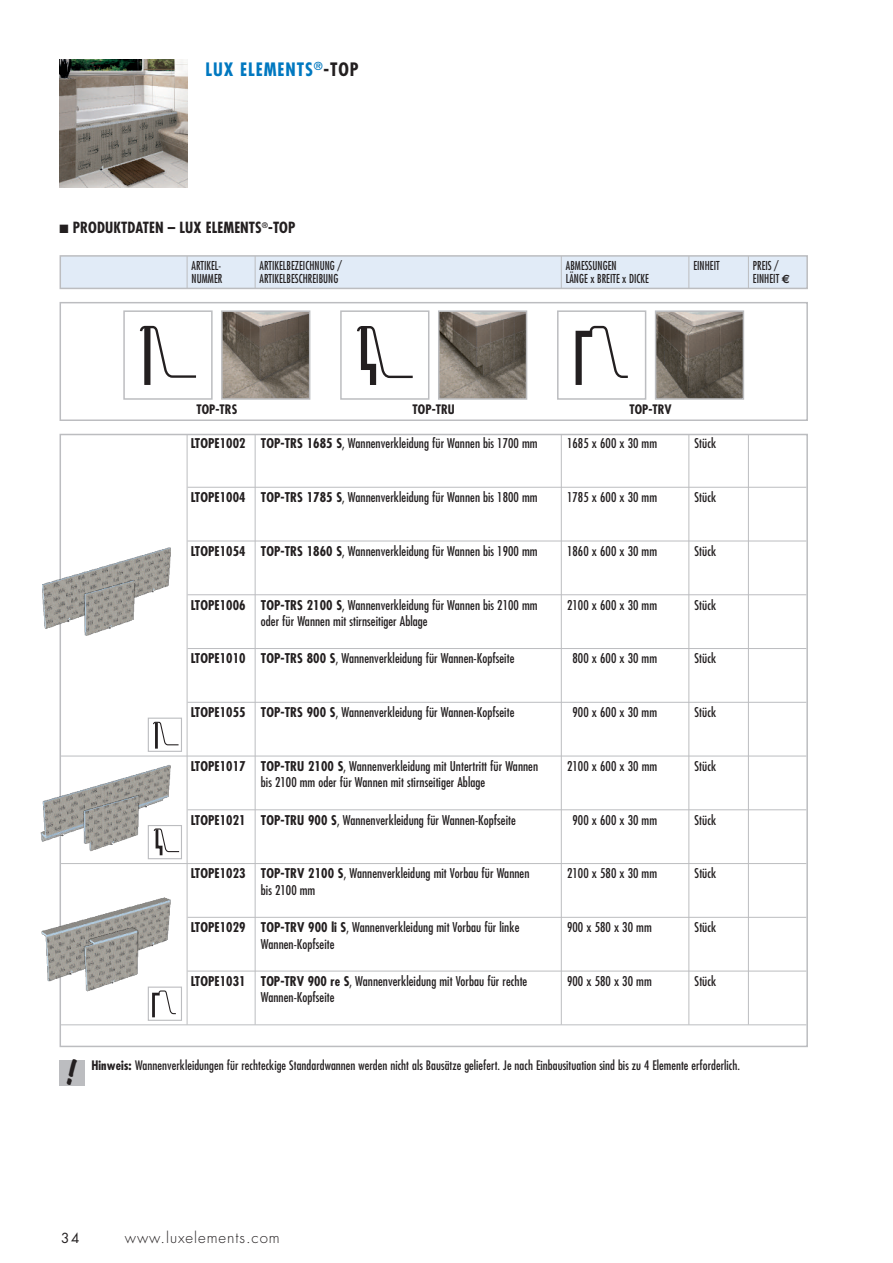
<style>
.page{position:relative;width:893px;height:1263px;background:#fff}
.page>*{position:absolute;margin:0;border:0;box-sizing:border-box;transform-origin:0 0}
.t1{font:700 condensed 18px "Futura";letter-spacing:.05em;color:#0078c0}
.t2{font:700 condensed 15px "Futura";letter-spacing:.005em;color:#231f20}
.t3{font:300 15px "Futura";letter-spacing:.06em;color:#231f20}
.t4{font:13.5px "Futura";color:#231f20}
.t5{font:condensed 13.2px "Futura";letter-spacing:.005em;color:#231f20}
.t6{font:condensed 12.75px "Futura";letter-spacing:.005em;color:#231f20}
.t7{font:700 condensed 12.75px "Futura";letter-spacing:.005em;color:#231f20}
.t8{font:condensed 12px "Futura";letter-spacing:.005em;color:#231f20;scale:.9 1}
.s1{color:#231f20}
.s2{font-family:"Euro Sans";font-weight:700;font-stretch:normal}
.s3{font-weight:700}
</style>
<div class="page">
<img style="left:60px;top:60px;width:127px;height:127px">
<div style="left:60px;top:302px;width:748px;height:119px;border:2px solid #bcbdc0"></div>
<div style="left:144px;top:328px;width:6px;height:57px;background:#231f20"></div>
<svg style="left:140px;top:326px;width:56px;height:53px"></svg>
<div style="left:123px;top:310px;width:90px;height:90px;border:2px solid #bcbdc0"></div>
<img style="left:224px;top:313px;width:83px;height:84px">
<div style="left:221px;top:310px;width:89px;height:90px;border:2px solid #bcbdc0"></div>
<svg style="left:357px;top:326px;width:56px;height:59px"></svg>
<div style="left:340px;top:310px;width:89px;height:90px;border:2px solid #bcbdc0"></div>
<img style="left:441px;top:313px;width:83px;height:84px">
<div style="left:438px;top:310px;width:89px;height:90px;border:2px solid #bcbdc0"></div>
<svg style="left:576px;top:326px;width:52px;height:59px"></svg>
<div style="left:557px;top:310px;width:89px;height:90px;border:2px solid #bcbdc0"></div>
<img style="left:658px;top:313px;width:83px;height:84px">
<div style="left:655px;top:310px;width:89px;height:90px;border:2px solid #bcbdc0"></div>
<div style="left:60px;top:1060px;width:25px;height:25px;background:#bcbdc0"></div>
<hr style="left:188px;top:487px;width:618px;height:1px;background:#bcbdc0">
<hr style="left:188px;top:541px;width:618px;height:1px;background:#bcbdc0">
<hr style="left:188px;top:594px;width:618px;height:1px;background:#bcbdc0">
<hr style="left:188px;top:648px;width:618px;height:1px;background:#bcbdc0">
<hr style="left:188px;top:702px;width:618px;height:1px;background:#bcbdc0">
<hr style="left:61px;top:756px;width:745px;height:1px;background:#bcbdc0">
<hr style="left:188px;top:809px;width:618px;height:1px;background:#bcbdc0">
<hr style="left:61px;top:863px;width:745px;height:1px;background:#bcbdc0">
<hr style="left:188px;top:917px;width:618px;height:1px;background:#bcbdc0">
<hr style="left:188px;top:971px;width:618px;height:1px;background:#bcbdc0">
<hr style="left:61px;top:1024px;width:745px;height:1px;background:#bcbdc0">
<hr style="left:187px;top:435px;width:1px;height:590px;background:#bcbdc0">
<hr style="left:255px;top:435px;width:1px;height:590px;background:#bcbdc0">
<hr style="left:561px;top:435px;width:1px;height:590px;background:#bcbdc0">
<hr style="left:688px;top:435px;width:1px;height:590px;background:#bcbdc0">
<hr style="left:748px;top:435px;width:1px;height:590px;background:#bcbdc0">
<hr style="left:155px;top:723px;width:3px;height:26px;background:#231f20">
<svg style="left:153px;top:722px;width:26px;height:24px"></svg>
<div style="left:148px;top:718px;width:34px;height:34px;border:1px solid #bcbdc0"></div>
<svg style="left:155px;top:845px;width:24px;height:10px"></svg>
<div style="left:148px;top:825px;width:34px;height:34px;border:1px solid #bcbdc0"></div>
<svg style="left:152px;top:990px;width:24px;height:27px"></svg>
<div style="left:148px;top:986px;width:34px;height:35px;border:1px solid #bcbdc0"></div>
<img style="left:40px;top:765px;width:132px;height:80px">
<img style="left:79px;top:795px;width:65px;height:57px">
<img style="left:42px;top:548px;width:129px;height:85px">
<img style="left:82px;top:578px;width:55px;height:58px">
<img style="left:41px;top:896px;width:130px;height:88px">
<img style="left:84px;top:926px;width:55px;height:66px">
<div style="left:61px;top:257px;width:745px;height:31px;background:#e1ebf7"></div>
<div style="left:60px;top:255px;width:748px;height:34px;border:2px solid #bcbdc0"></div>
<hr style="left:187px;top:256px;width:1px;height:32px;background:#bcbdc0">
<hr style="left:255px;top:256px;width:1px;height:32px;background:#bcbdc0">
<hr style="left:561px;top:256px;width:1px;height:32px;background:#bcbdc0">
<hr style="left:688px;top:256px;width:1px;height:32px;background:#bcbdc0">
<hr style="left:748px;top:256px;width:1px;height:32px;background:#bcbdc0">
<h1 class="t1" style="left:206px;top:61px;width:154px">LUX ELEMENTS<sup>®</sup><span class="s1">-TOP</span></h1>
<p class="t2" style="left:60px;top:221px;width:237px">■ PRODUKTDATEN – LUX ELEMENTS<sup>®</sup>-TOP</p>
<p class="t8" style="left:192px;top:260px;width:34px">ARTIKEL-</p>
<p class="t8" style="left:260px;top:260px;width:93px">ARTIKELBEZEICHNUNG /</p>
<p class="t8" style="left:566px;top:260px;width:58px">ABMESSUNGEN</p>
<p class="t8" style="left:693px;top:260px;width:31px">EINHEIT</p>
<p class="t8" style="left:753px;top:260px;width:30px">PREIS /</p>
<p class="t8" style="left:192px;top:273px;width:36px">NUMMER</p>
<p class="t8" style="left:260px;top:273px;width:89px">ARTIKELBESCHREIBUNG</p>
<p class="t8" style="left:566px;top:273px;width:94px">LÄNGE x BREITE x DICKE</p>
<p class="t8" style="left:753px;top:273px;width:42px">EINHEIT <span class="s2">€</span></p>
<p class="t7" style="left:196px;top:403px;width:42px">TOP-TRS</p>
<p class="t7" style="left:413px;top:403px;width:44px">TOP-TRU</p>
<p class="t7" style="left:629px;top:403px;width:44px">TOP-TRV</p>
<p class="t5" style="left:191px;top:437px;width:348px"><span class="s3">LTOPE1002 TOP-TRS 1685 S</span>, Wannenverkleidung für Wannen bis 1700 mm</p>
<p class="t5" style="left:567px;top:437px;width:92px">1685 x 600 x 30 mm</p>
<p class="t5" style="left:695px;top:437px;width:23px">Stück</p>
<p class="t5" style="left:191px;top:491px;width:348px"><span class="s3">LTOPE1004 TOP-TRS 1785 S</span>, Wannenverkleidung für Wannen bis 1800 mm</p>
<p class="t5" style="left:567px;top:491px;width:92px">1785 x 600 x 30 mm</p>
<p class="t5" style="left:695px;top:491px;width:23px">Stück</p>
<p class="t5" style="left:191px;top:545px;width:348px"><span class="s3">LTOPE1054 TOP-TRS 1860 S</span>, Wannenverkleidung für Wannen bis 1900 mm</p>
<p class="t5" style="left:567px;top:545px;width:92px">1860 x 600 x 30 mm</p>
<p class="t5" style="left:695px;top:545px;width:23px">Stück</p>
<p class="t5" style="left:191px;top:599px;width:348px"><span class="s3">LTOPE1006 TOP-TRS 2100 S</span>, Wannenverkleidung für Wannen bis 2100 mm</p>
<p class="t5" style="left:567px;top:599px;width:92px">2100 x 600 x 30 mm</p>
<p class="t5" style="left:695px;top:599px;width:23px">Stück</p>
<p class="t5" style="left:261px;top:615px;width:168px">oder für Wannen mit stirnseitiger Ablage</p>
<p class="t5" style="left:191px;top:652px;width:325px"><span class="s3">LTOPE1010 TOP-TRS 800 S</span>, Wannenverkleidung für Wannen-Kopfseite</p>
<p class="t5" style="left:572px;top:652px;width:86px">800 x 600 x 30 mm</p>
<p class="t5" style="left:695px;top:652px;width:23px">Stück</p>
<p class="t5" style="left:191px;top:706px;width:325px"><span class="s3">LTOPE1055 TOP-TRS 900 S</span>, Wannenverkleidung für Wannen-Kopfseite</p>
<p class="t5" style="left:572px;top:706px;width:86px">900 x 600 x 30 mm</p>
<p class="t5" style="left:695px;top:706px;width:23px">Stück</p>
<p class="t5" style="left:191px;top:760px;width:349px"><span class="s3">LTOPE1017 TOP-TRU 2100 S</span>, Wannenverkleidung mit Untertritt für Wannen</p>
<p class="t5" style="left:567px;top:760px;width:92px">2100 x 600 x 30 mm</p>
<p class="t5" style="left:695px;top:760px;width:23px">Stück</p>
<p class="t5" style="left:261px;top:776px;width:226px">bis 2100 mm oder für Wannen mit stirnseitiger Ablage</p>
<p class="t5" style="left:191px;top:814px;width:327px"><span class="s3">LTOPE1021 TOP-TRU 900 S</span>, Wannenverkleidung für Wannen-Kopfseite</p>
<p class="t5" style="left:572px;top:814px;width:86px">900 x 600 x 30 mm</p>
<p class="t5" style="left:695px;top:814px;width:23px">Stück</p>
<p class="t5" style="left:191px;top:867px;width:340px"><span class="s3">LTOPE1023 TOP-TRV 2100 S</span>, Wannenverkleidung mit Vorbau für Wannen</p>
<p class="t5" style="left:567px;top:867px;width:92px">2100 x 580 x 30 mm</p>
<p class="t5" style="left:695px;top:867px;width:23px">Stück</p>
<p class="t5" style="left:261px;top:884px;width:56px">bis 2100 mm</p>
<p class="t5" style="left:191px;top:921px;width:330px"><span class="s3">LTOPE1029 TOP-TRV 900 li S</span>, Wannenverkleidung mit Vorbau für linke</p>
<p class="t5" style="left:567px;top:921px;width:86px">900 x 580 x 30 mm</p>
<p class="t5" style="left:695px;top:921px;width:23px">Stück</p>
<p class="t5" style="left:261px;top:938px;width:75px">Wannen-Kopfseite</p>
<p class="t5" style="left:191px;top:975px;width:338px"><span class="s3">LTOPE1031 TOP-TRV 900 re S</span>, Wannenverkleidung mit Vorbau für rechte</p>
<p class="t5" style="left:567px;top:975px;width:86px">900 x 580 x 30 mm</p>
<p class="t5" style="left:695px;top:975px;width:23px">Stück</p>
<p class="t5" style="left:261px;top:991px;width:75px">Wannen-Kopfseite</p>
<p class="t6" style="left:91px;top:1060px;width:650px"><span class="s3">Hinweis:</span> Wannenverkleidungen für rechteckige Standard wannen werden nicht als Bausätze geliefert. Je nach Einbausituation sind bis zu 4 Elemente erforderlich.</p>
<p class="t4" style="left:61px;top:1232px;width:20px">34</p>
<p class="t3" style="left:125px;top:1230px;width:156px">www.luxelements.com</p>
</div>
